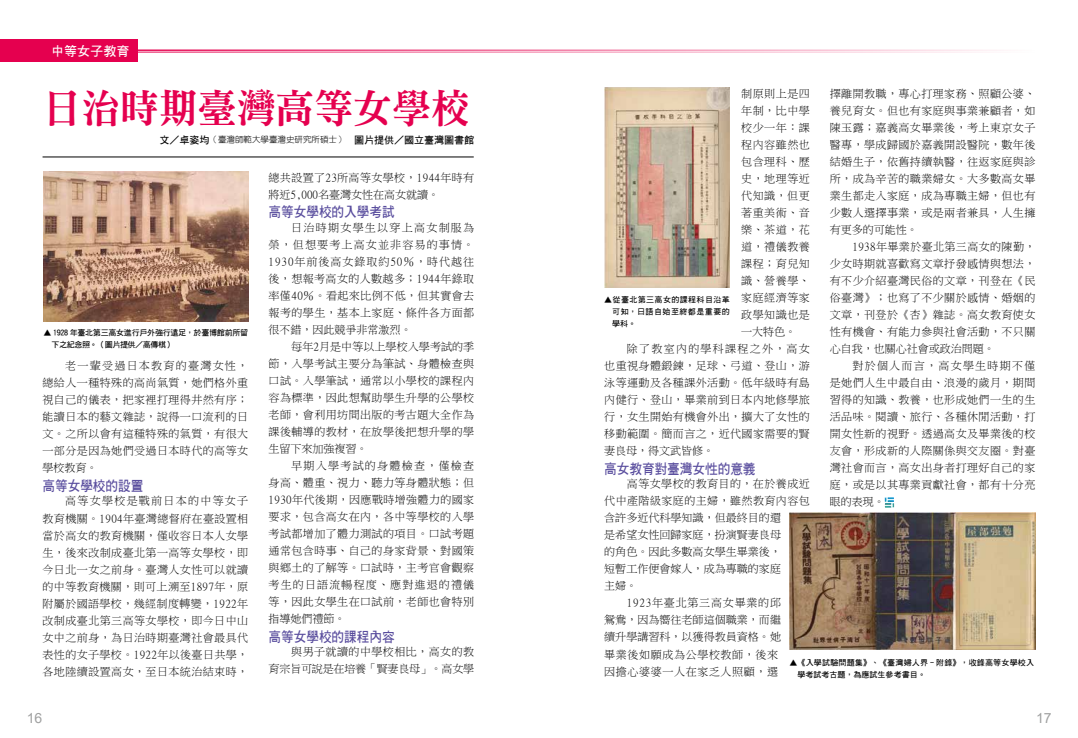
<style>
.page{position:relative;width:1078px;height:738px;background:#fff}
.page>*{position:absolute;margin:0;border:0;box-sizing:border-box;transform-origin:0 0}
.t1{font:40px "DFN Ming W9 WIN BF";color:#e5004f}
.t2{font:14px "DF Hei Bd HK BF";color:#584c9d;scale:.9 1}
.t3{font:14px "Arial";color:#9fa0a0}
.t4{font:13px "DF Hei Bd HK BF";color:#fff}
.t5{font:11px/17px "Ming Li U";letter-spacing:.04em;color:#000;text-align:justify}
.t6{font:11px "Ming Li U";letter-spacing:.005em;color:#000}
.t7{font:11px/17px "Ming Li U";letter-spacing:.02em;color:#000;text-align:right}
.t8{font:11px "Ming Li U";letter-spacing:.06em;color:#000}
.t9{font:11px "Ming Li U";letter-spacing:.115em;color:#000}
.t10{font:11px "Ming Li U";letter-spacing:.07em;color:#000}
.t11{font:11px "Ming Li U";color:#000}
.t12{font:10px "DF Hei Bd HK BF";color:#000}
.t13{font:8px/12px "DF Hei Bd HK BF";letter-spacing:.025em;color:#000}
.t14{font:8px/12px "DF Hei Bd HK BF";letter-spacing:-.03em;color:#000}
.t15{font:8px/12px "DF Hei Bd HK BF";color:#000;text-align:justify}
.s1{font-family:"DF Yuan Lt HK BF";font-size:8.5px}
</style>
<div class="page">
<hr style="left:135px;top:49px;width:900px;height:2px;background:#e5004f">
<hr style="left:135px;top:52px;width:900px;height:1px;background:#e5004f">
<div style="left:0;top:40px;width:137px;height:22px;background:#e5004f"></div>
<hr style="left:43px;top:157px;width:430px;height:1px;background:#000">
<svg style="left:884px;top:497px;width:9px;height:10px"></svg>
<img style="left:789px;top:512px;width:246px;height:137px">
<img style="left:604px;top:88px;width:125px;height:199px">
<img style="left:44px;top:171px;width:204px;height:150px">
<p class="t4" style="left:51px;top:44px;width:80px">中等女子教育</p>
<h1 class="t1" style="left:43px;top:88px;width:428px">日治時期臺灣高等女學校</h1>
<p class="t12" style="left:159px;top:135px;width:316px">文／卓姿均<span class="s1">（臺灣師範大學臺灣史研究所碩士）</span> 圖片提供／國立臺灣圖書館</p>
<p class="t5" style="left:268px;top:168px;width:207px">總共設置了23所高等女學校，1944年時有將近5,000名臺灣女性在高女就讀。</p>
<p class="t2" style="left:268px;top:204px;width:141px">高等女學校的入學考試</p>
<p class="t5" style="left:268px;top:218px;width:207px;text-indent:23px">日治時期女學生以穿上高女制服為榮，但想要考上高女並非容易的事情。1930年前後高女錄取約50％，時代越往後，想報考高女的人數越多；1944年錄取率僅40％。看起來比例不低，但其實會去報考的學生，基本上家庭、條件各方面都很不錯，因此競爭非常激烈。</p>
<p class="t5" style="left:268px;top:337px;width:207px;text-indent:23px">每年2月是中等以上學校入學考試的季節，入學考試主要分為筆試、身體檢查與口試。入學筆試，通常以小學校的課程內容為標準，因此想幫助學生升學的公學校老師，會利用坊間出版的考古題大全作為課後輔導的教材，在放學後把想升學的學生留下來加強複習。</p>
<p class="t5" style="left:268px;top:456px;width:207px;text-indent:23px">早期入學考試的身體檢查，僅檢查身高、體重、視力、聽力等身體狀態；但1930年代後期，因應戰時增強體力的國家要求，包含高女在內，各中等學校的入學考試都增加了體力測試的項目。口試考題通常包含時事、自己的身家背景、對國策與鄉土的了解等。口試時，主考官會觀察考生的日語流暢程度、應對進退的禮儀等，因此女學生在口試前，老師也會特別指導她們禮節。</p>
<p class="t2" style="left:268px;top:628px;width:141px">高等女學校的課程內容</p>
<p class="t7" style="left:268px;top:642px;width:207px">與男子就讀的中學校相比，高女的教<br>育宗旨可說是在培養「賢妻良母」。高女學</p>
<p class="t14" style="left:52px;top:326px;width:198px;text-indent:-8px">▲ 1928 年臺北第三高女進行戶外強行遠足，於臺博館前所留下之紀念照。（圖片提供／高傳棋）</p>
<p class="t5" style="left:43px;top:357px;width:207px;text-indent:23px">老一輩受過日本教育的臺灣女性，總給人一種特殊的高尚氣質，她們格外重視自己的儀表，把家裡打理得井然有序；能讀日本的藝文雜誌，說得一口流利的日文。之所以會有這種特殊的氣質，有很大一部分是因為她們受過日本時代的高等女學校教育。</p>
<p class="t2" style="left:43px;top:478px;width:114px">高等女學校的設置</p>
<p class="t5" style="left:43px;top:492px;width:207px;text-indent:23px">高等女學校是戰前日本的中等女子教育機關。1904年臺灣總督府在臺設置相當於高女的教育機關，僅收容日本人女學生，後來改制成臺北第一高等女學校，即今日北一女之前身。臺灣人女性可以就讀的中等教育機關，則可上溯至1897年，原附屬於國語學校，幾經制度轉變，1922年改制成臺北第三高等女學校，即今日中山女中之前身，為日治時期臺灣社會最具代表性的女子學校。1922年以後臺日共學，各地陸續設置高女，至日本統治結束時，</p>
<p class="t5" style="left:829px;top:85px;width:207px">擇離開教職，專心打理家務、照顧公婆、養兒育女。但也有家庭與事業兼顧者，如陳玉露；嘉義高女畢業後，考上東京女子醫專，學成歸國於嘉義開設醫院，數年後結婚生子，依舊持續執醫，往返家庭與診所，成為辛苦的職業婦女。大多數高女畢業生都走入家庭，成為專職主婦，但也有少數人選擇事業，或是兩者兼具，人生擁有更多的可能性。</p>
<p class="t5" style="left:829px;top:238px;width:207px;text-indent:23px">1938年畢業於臺北第三高女的陳勤，少女時期就喜歡寫文章抒發感情與想法，有不少介紹臺灣民俗的文章，刊登在《民俗臺灣》；也寫了不少關於感情、婚姻的文章，刊登於《杏》雜誌。高女教育使女性有機會、有能力參與社會活動，不只關心自我，也關心社會或政治問題。</p>
<p class="t5" style="left:829px;top:357px;width:207px;text-indent:23px">對於個人而言，高女學生時期不僅是她們人生中最自由、浪漫的歲月，期間習得的知識、教養，也形成她們一生的生活品味。閱讀、旅行、各種休閒活動，打開女性新的視野。透過高女及畢業後的校友會，形成新的人際關係與交友圈。對臺灣社會而言，高女出身者打理好自己的家庭，或是以其專業貢獻社會，都有十分亮眼的表現。</p>
<p class="t5" style="left:741px;top:85px;width:70px">制原則上是四</p>
<p class="t5" style="left:741px;top:102px;width:70px">年制，比中學</p>
<p class="t5" style="left:741px;top:119px;width:70px">校少一年：課</p>
<p class="t5" style="left:741px;top:136px;width:70px">程內容雖然也</p>
<p class="t5" style="left:741px;top:153px;width:70px">包含理科、歷</p>
<p class="t5" style="left:741px;top:170px;width:70px">史，地理等近</p>
<p class="t5" style="left:741px;top:187px;width:70px">代知識，但更</p>
<p class="t5" style="left:741px;top:204px;width:70px">著重美術、音</p>
<p class="t5" style="left:741px;top:221px;width:70px">樂、茶道，花</p>
<p class="t5" style="left:741px;top:238px;width:70px">道，禮儀教養</p>
<p class="t5" style="left:741px;top:255px;width:70px">課程；育兒知</p>
<p class="t5" style="left:741px;top:272px;width:70px">識、營養學、</p>
<p class="t5" style="left:741px;top:289px;width:70px">家庭經濟等家</p>
<p class="t5" style="left:741px;top:306px;width:70px">政學知識也是</p>
<p class="t5" style="left:741px;top:323px;width:56px">一大特色。</p>
<p class="t9" style="left:626px;top:343px;width:184px">除了教室內的學科課程之外，高女</p>
<p class="t5" style="left:604px;top:357px;width:207px">也重視身體鍛鍊，足球、弓道、登山，游</p>
<p class="t5" style="left:604px;top:374px;width:207px">泳等運動及各種課外活動。低年級時有島</p>
<p class="t5" style="left:604px;top:391px;width:207px">內健行、登山，畢業前到日本內地修學旅</p>
<p class="t5" style="left:604px;top:408px;width:207px">行，女生開始有機會外出，擴大了女性的</p>
<p class="t5" style="left:604px;top:425px;width:207px">移動範圍。簡而言之，近代國家需要的賢</p>
<p class="t11" style="left:604px;top:445px;width:111px">妻良母，得文武皆修。</p>
<p class="t2" style="left:604px;top:461px;width:170px">高女教育對臺灣女性的意義</p>
<p class="t5" style="left:626px;top:475px;width:184px">高等女學校的教育目的，在於養成近</p>
<p class="t5" style="left:604px;top:492px;width:207px">代中產階級家庭的主婦，雖然教育內容包</p>
<p class="t6" style="left:604px;top:512px;width:178px">含許多近代科學知識，但最終目的還</p>
<p class="t6" style="left:604px;top:529px;width:178px">是希望女性回歸家庭，扮演賢妻良母</p>
<p class="t6" style="left:604px;top:546px;width:178px">的角色。因此多數高女學生畢業後，</p>
<p class="t6" style="left:604px;top:563px;width:178px">短暫工作便會嫁人，成為專職的家庭</p>
<p class="t5" style="left:604px;top:577px;width:34px">主婦。</p>
<p class="t10" style="left:626px;top:597px;width:156px">1923年臺北第三高女畢業的邱</p>
<p class="t6" style="left:604px;top:614px;width:178px">鴛鴦，因為嚮往老師這個職業，而繼</p>
<p class="t6" style="left:604px;top:631px;width:178px">續升學講習科，以獲得教員資格。她</p>
<p class="t8" style="left:604px;top:648px;width:175px">畢業後如願成為公學校教師，後來</p>
<p class="t8" style="left:604px;top:665px;width:175px">因擔心婆婆一人在家乏人照顧，選</p>
<p class="t15" style="left:612px;top:293px;width:119px;text-indent:-8px">▲從臺北第三高女的課程科目沿革可知，日語自始至終都是重要的學科。</p>
<p class="t13" style="left:797px;top:656px;width:238px;text-indent:-8px">▲《入學試驗問題集》、《臺灣婦人界 - 附錄》，收錄高等女學校入學考試考古題，為應試生參考書目。</p>
<p class="t3" style="left:27px;top:708px;width:17px">16</p>
<p class="t3" style="left:1035px;top:708px;width:17px">17</p>
</div>
